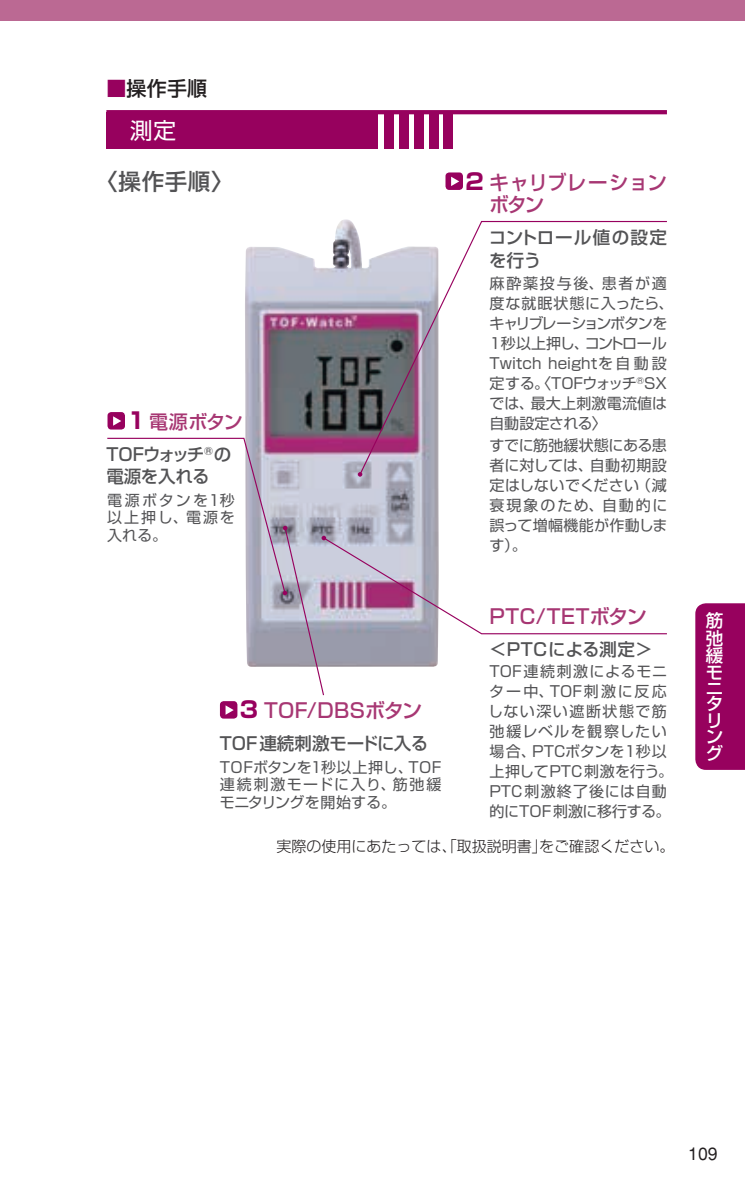
<style>
.page{position:relative;width:745px;height:1191px;background:#fff}
.page>*{position:absolute;margin:0;border:0;box-sizing:border-box;transform-origin:0 0}
.t1{font:500 22.5px "Shin Go Pro";color:#535355}
.t2{font:700 22.5px "Shin Go Pro";color:#97015e}
.t3{font:22.5px "Shin Go Pro";color:#fff}
.t4{font:500 20px "Shin Go Pro";letter-spacing:.01em;color:#a73773}
.t5{font:500 20px/22.5px "Shin Go Pro";letter-spacing:-.01em;color:#a73773}
.t6{font:500 20px "Shin Go Pro";color:#231f20}
.t7{font:500 19px "Shin Go Pro";letter-spacing:-.02em;color:#a73773}
.t8{font:17.75px "Helvetica";color:#231f20}
.t9{font:500 17.5px/22.5px "Shin Go Pro";letter-spacing:-.03em;color:#535355}
.t10{font:500 17.5px/22.5px "Shin Go Pro";letter-spacing:.05em;color:#535355}
.t11{font:500 17.5px "Shin Go Pro";letter-spacing:-.005em;color:#535355}
.t12{font:500 17.5px "Shin Go Pro";letter-spacing:.02em;color:#535355}
.t13{font:500 17.5px/16.5px "Shin Go Pro";color:#fff}
.t14{font:15px/20px "Shin Go Pro";letter-spacing:.015em;color:#535355;text-align:justify}
.t15{font:15px/20px "Shin Go Pro";letter-spacing:.045em;color:#535355}
.t16{font:300 15px "Shin Go Pro";color:#231f20}
.s1{color:#97015e}
.s2{font-weight:700;font-size:22.5px;color:#97015e}
</style>
<div class="page">
<div style="left:695px;top:603px;width:49px;height:167px;background:#97015e"></div>
<div style="left:0;top:0;width:744px;height:21px;background:#bb6993"></div>
<img style="left:245px;top:219px;width:113px;height:218px">
<svg style="left:358px;top:220px;width:309px;height:217px"></svg>
<div style="left:107px;top:412px;width:18px;height:17px;background:#97015e;border-radius:4px"></div>
<svg style="left:113px;top:416px;width:8px;height:10px"></svg>
<div style="left:445px;top:172px;width:17px;height:18px;background:#97015e;border-radius:4px"></div>
<svg style="left:451px;top:177px;width:8px;height:9px"></svg>
<div style="left:220px;top:701px;width:17px;height:17px;background:#97015e;border-radius:4px"></div>
<svg style="left:225px;top:705px;width:8px;height:10px"></svg>
<svg style="left:107px;top:437px;width:560px;height:259px"></svg>
<div style="left:106px;top:112px;width:272px;height:36px;background:#97015e"></div>
<div style="left:383px;top:112px;width:10px;height:36px;background:#97015e"></div>
<div style="left:398px;top:112px;width:10px;height:36px;background:#97015e"></div>
<div style="left:413px;top:112px;width:10px;height:36px;background:#97015e"></div>
<div style="left:428px;top:112px;width:10px;height:36px;background:#97015e"></div>
<div style="left:443px;top:112px;width:10px;height:36px;background:#97015e"></div>
<svg style="left:106px;top:110px;width:560px;height:4px;fill:#97015e"></svg>
<h2 class="t6" style="left:106px;top:72px;width:102px"><span class="s1">■</span>操作手順</h2>
<h1 class="t3" style="left:130px;top:112px;width:47px">測定</h1>
<h1 class="t1" style="left:95px;top:163px;width:140px">〈操作手順〉</h1>
<h1 class="t2" style="left:127px;top:403px;width:20px">1</h1>
<p class="t7" style="left:149px;top:406px;width:95px">電源ボタン</p>
<p class="t9" style="left:106px;top:441px;width:126px">TOFウォッチ<sup>®</sup>の電源を入れる</p>
<p class="t14" style="left:107px;top:489px;width:129px;line-height:17.5px">電源ボタンを1秒以上押し、電源を入れる。</p>
<h2 class="t4" style="left:240px;top:694px;width:184px"><span class="s2">3</span> TOF/DBSボタン</h2>
<p class="t11" style="left:220px;top:729px;width:210px">TOF連続刺激モードに入る</p>
<p class="t14" style="left:220px;top:756px;width:223px;line-height:17.5px">TOFボタンを1秒以上押し、TOF連続刺激モードに入り、筋弛緩モニタリングを開始する。</p>
<h1 class="t2" style="left:465px;top:163px;width:20px">2</h1>
<h2 class="t5" style="left:489px;top:168px;width:179px">キャリブレーションボタン</h2>
<p class="t10" style="left:488px;top:224px;width:179px">コントロール値の設定を行う</p>
<p class="t14" style="left:489px;top:271px;width:185px;text-align:left">麻酔薬投与後、患者が適度な就眠状態に入ったら、キャリブレーションボタンを<br>1秒以上押し、コントロール<br>Twitch heightを自動設定する。〈TOFウォッチ<sup>®</sup>SXでは、最大上刺激電流値は自動設定される〉</p>
<p class="t14" style="left:489px;top:433px;width:179px">すでに筋弛緩状態にある患者に対しては、自動初期設定はしないでください（減衰現象のため、自動的に誤って増幅機能が作動します）。</p>
<h2 class="t4" style="left:489px;top:600px;width:159px">PTC/TETボタン</h2>
<p class="t12" style="left:489px;top:635px;width:164px">＜PTCによる測定＞</p>
<p class="t15" style="left:487px;top:659px;width:186px">TOF連続刺激によるモニター中、TOF刺激に反応しない深い遮断状態で筋弛緩レベルを観察したい場合、PTCボタンを1秒以上押してPTC刺激を行う。<br>PTC刺激終了後には自動的にTOF刺激に移行する。</p>
<p class="t16" style="left:276px;top:833px;width:399px">実際の使用にあたっては、「取扱説明書」をご確認ください。</p>
<p class="t13" style="left:705px;top:610px;width:19px">筋弛緩モニタリング</p>
<p class="t8" style="left:687px;top:1143px;width:31px">109</p>
</div>
